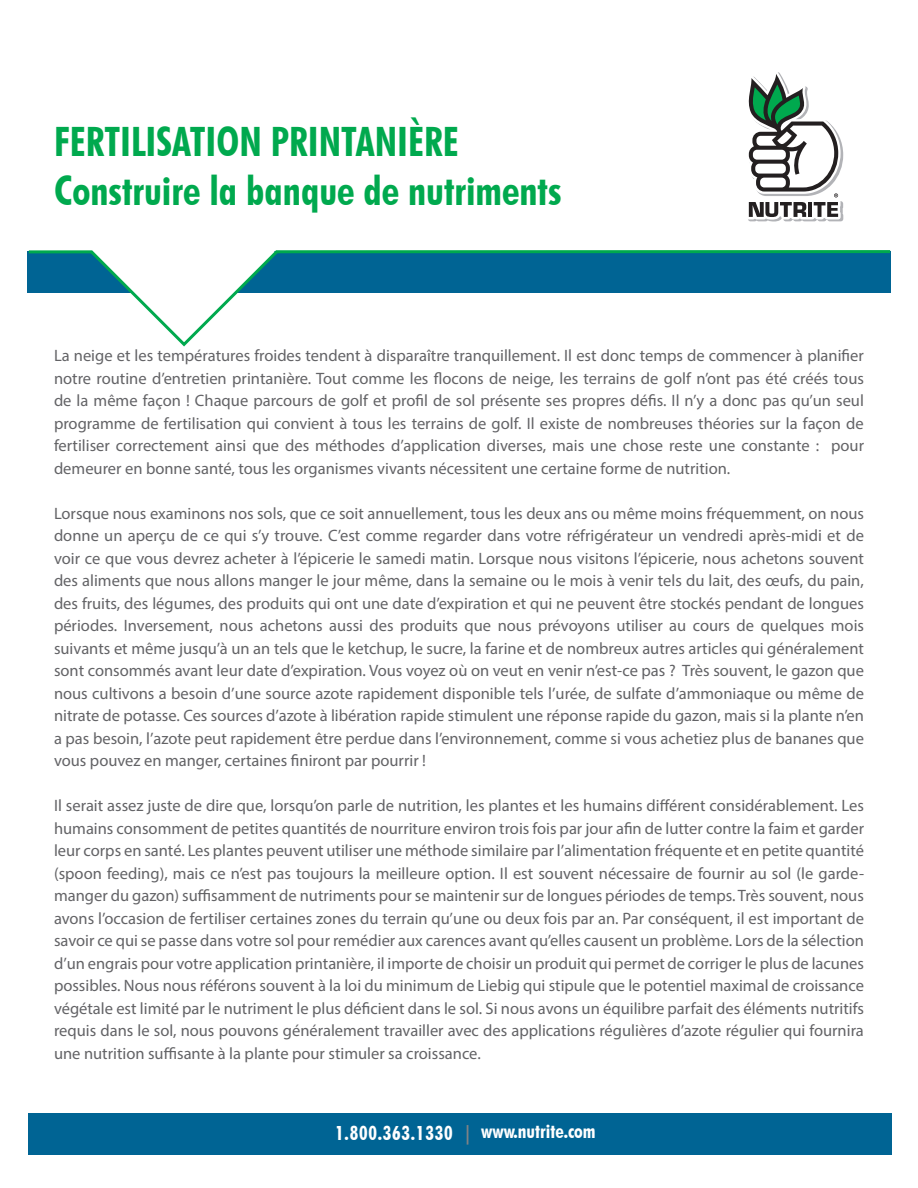
<style>
.page{position:relative;width:918px;height:1188px;background:#fff}
.page>*{position:absolute;margin:0;border:0;box-sizing:border-box;transform-origin:0 0}
.t1{font:700 condensed 40.5px "Futura BT";color:#00a94e}
.t2{font:700 condensed 19.5px "Futura BT";color:#fff}
.t3{font:16.5px/22.5px "Myriad Pro";color:#636366;text-align:justify}
.s1{color:#808285}
</style>
<div class="page">
<svg style="left:27px;top:250px;width:864px;height:97px"></svg>
<svg style="left:748px;top:72px;width:95px;height:149px"></svg>
<div style="left:28px;top:1113px;width:864px;height:42px;background:#006494"></div>
<p class="t1" style="left:54px;top:117px;width:406px">FERTILISATION PRINTANIÈRE</p>
<p class="t1" style="left:54px;top:166px;width:509px">Construire la banque de nutriments</p>
<p class="t3" style="left:54px;top:344px;width:812px">La neige et les températures froides tendent à disparaître tranquillement. Il est donc temps de commencer à planifier notre routine d’entretien printanière. Tout comme les flocons de neige, les terrains de golf n’ont pas été créés tous de la même façon ! Chaque parcours de golf et profil de sol présente ses propres défis. Il n’y a donc pas qu’un seul programme de fertilisation qui convient à tous les terrains de golf. Il existe de nombreuses théories sur la façon de fertiliser correctement ainsi que des méthodes d’application diverses, mais une chose reste une constante : pour demeurer en bonne santé, tous les organismes vivants nécessitent une certaine forme de nutrition.</p>
<p class="t3" style="left:54px;top:502px;width:812px">Lorsque nous examinons nos sols, que ce soit annuellement, tous les deux ans ou même moins fréquemment, on nous donne un aperçu de ce qui s’y trouve. C’est comme regarder dans votre réfrigérateur un vendredi après-midi et de voir ce que vous devrez acheter à l’épicerie le samedi matin. Lorsque nous visitons l’épicerie, nous achetons souvent des aliments que nous allons manger le jour même, dans la semaine ou le mois à venir tels du lait, des œufs, du pain, des fruits, des légumes, des produits qui ont une date d’expiration et qui ne peuvent être stockés pendant de longues périodes. Inversement, nous achetons aussi des produits que nous prévoyons utiliser au cours de quelques mois suivants et même jusqu’à un an tels que le ketchup, le sucre, la farine et de nombreux autres articles qui généralement sont consommés avant leur date d’expiration. Vous voyez où on veut en venir n’est-ce pas ? Très souvent, le gazon que nous cultivons a besoin d’une source azote rapidement disponible tels l’urée, de sulfate d’ammoniaque ou même de nitrate de potasse. Ces sources d’azote à libération rapide stimulent une réponse rapide du gazon, mais si la plante n’en a pas besoin, l’azote peut rapidement être perdue dans l’environnement, comme si vous achetiez plus de bananes que vous pouvez en manger, certaines finiront par pourrir !</p>
<p class="t3" style="left:54px;top:794px;width:812px">Il serait assez juste de dire que, lorsqu’on parle de nutrition, les plantes et les humains différent considérablement. Les humains consomment de petites quantités de nourriture environ trois fois par jour afin de lutter contre la faim et garder leur corps en santé. Les plantes peuvent utiliser une méthode similaire par l’alimentation fréquente et en petite quantité (spoon feeding), mais ce n’est pas toujours la meilleure option. Il est souvent nécessaire de fournir au sol (le garde&shy;manger du gazon) suffisamment de nutriments pour se maintenir sur de longues périodes de temps. Très souvent, nous avons l’occasion de fertiliser certaines zones du terrain qu’une ou deux fois par an. Par conséquent, il est important de savoir ce qui se passe dans votre sol pour remédier aux carences avant qu’elles causent un problème. Lors de la sélection d’un engrais pour votre application printanière, il importe de choisir un produit qui permet de corriger le plus de lacunes possibles. Nous nous référons souvent à la loi du minimum de Liebig qui stipule que le potentiel maximal de croissance végétale est limité par le nutriment le plus déficient dans le sol. Si nous avons un équilibre parfait des éléments nutritifs requis dans le sol, nous pouvons généralement travailler avec des applications régulières d’azote régulier qui fournira une nutrition suffisante à la plante pour stimuler sa croissance.</p>
<p class="t2" style="left:335px;top:1120px;width:262px">1.800.363.1330 <span class="s1">|</span> www.nutrite.com</p>
</div>
